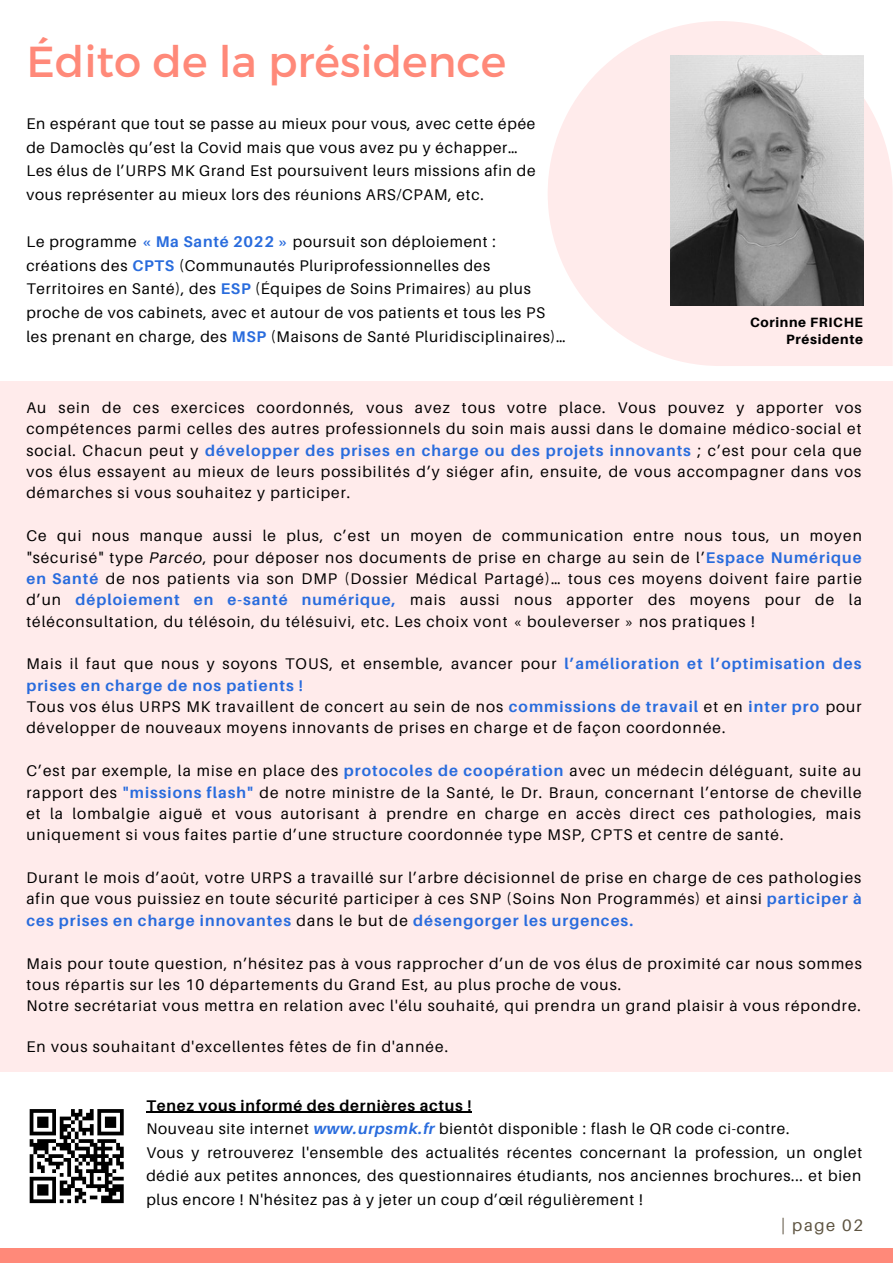
<style>
.page{position:relative;width:893px;height:1264px;background:#fff}
.page>*{position:absolute;margin:0;border:0;box-sizing:border-box;transform-origin:0 0}
.t1{font:43.35px "Montserrat";color:#ff8979}
.t2{font:16.5px "Aileron";letter-spacing:.1em;color:#5d5340}
.t3{font:15.45px/21.3px "Aileron";letter-spacing:.05em;color:#000;text-align:justify}
.t4{font:15.45px/21.3px "Aileron";letter-spacing:.07em;color:#000}
.t5{font:800 13.5px/16.8px "Aileron";letter-spacing:.05em;color:#000;text-align:right}
.s1{font-weight:700;color:#296cdd}
.s2{font-style:italic}
.s3{font-weight:700}
.s4{font-weight:700;font-style:italic;color:#296cdd}
</style>
<div class="page">
<div style="left:0;top:381px;width:892px;height:690px;background:#ffebeb"></div>
<div style="left:0;top:1248px;width:892px;height:13px;background:#ff8979"></div>
<svg style="left:548px;top:21px;width:344px;height:345px;fill:#ffebeb"></svg>
<img style="left:670px;top:56px;width:193px;height:249px">
<svg style="left:30px;top:1109px;width:94px;height:94px"></svg>
<svg style="left:101px;top:1199px;width:23px;height:4px"></svg>
<hr style="left:146px;top:1111px;width:326px;height:1px;background:#000">
<h1 class="t1" style="left:26px;top:34px;width:481px">Édito de la présidence</h1>
<p class="t3" style="left:26px;top:112px;width:510px;line-height:23.5px;text-align:left">En espérant que tout se passe au mieux pour vous, avec cette épée de Damoclès qu’est la Covid mais que vous avez pu y échapper… Les élus de l’URPS MK Grand Est poursuivent leurs missions afin de vous représenter au mieux lors des réunions ARS/CPAM, etc.</p>
<p class="t3" style="left:26px;top:230px;width:541px;line-height:23.5px;text-align:left">Le programme <span class="s1">« Ma Santé 2022 »</span> poursuit son déploiement : créations des <span class="s1">CPTS</span> (Communautés Pluriprofessionnelles des Territoires en Santé), des <span class="s1">ESP</span> (Équipes de Soins Primaires) au plus proche de vos cabinets, avec et autour de vos patients et tous les PS les prenant en charge, des <span class="s1">MSP</span> (Maisons de Santé Pluridisciplinaires)…</p>
<p class="t5" style="left:750px;top:314px;width:114px">Corinne FRICHE<br>Présidente</p>
<p class="t3" style="left:26px;top:396px;width:836px">Au sein de ces exercices coordonnés, vous avez tous votre place. Vous pouvez y apporter vos compétences parmi celles des autres professionnels du soin mais aussi dans le domaine médico-social et social. Chacun peut y <span class="s1">développer des prises en charge ou des projets innovants</span> ; c’est pour cela que vos élus essayent au mieux de leurs possibilités d’y siéger afin, ensuite, de vous accompagner dans vos démarches si vous souhaitez y participer.</p>
<p class="t3" style="left:26px;top:525px;width:837px">Ce qui nous manque aussi le plus, c’est un moyen de communication entre nous tous, un moyen "sécurisé" type <span class="s2">Parcéo</span>, pour déposer nos documents de prise en charge au sein de l’<span class="s1">Espace Numérique en Santé</span> de nos patients via son DMP (Dossier Médical Partagé)… tous ces moyens doivent faire partie d’un <span class="s1">déploiement en e-santé numérique,</span> mais aussi nous apporter des moyens pour de la téléconsultation, du télésoin, du télésuivi, etc. Les choix vont « bouleverser » nos pratiques !</p>
<p class="t4" style="left:26px;top:653px;width:836px">Mais il faut que nous y soyons TOUS, et ensemble, avancer pour <span class="s1">l’amélioration et l’optimisation des prises en charge de nos patients !<br></span>Tous vos élus URPS MK travaillent de concert au sein de nos <span class="s1">commissions de travail</span> et en <span class="s1">inter pro</span> pour développer de nouveaux moyens innovants de prises en charge et de façon coordonnée.</p>
<p class="t3" style="left:26px;top:759px;width:836px">C’est par exemple, la mise en place des <span class="s1">protocoles de coopération</span> avec un médecin déléguant, suite au rapport des <span class="s1">"missions flash"</span> de notre ministre de la Santé, le Dr. Braun, concernant l’entorse de cheville et la lombalgie aiguë et vous autorisant à prendre en charge en accès direct ces pathologies, mais uniquement si vous faites partie d’une structure coordonnée type MSP, CPTS et centre de santé.</p>
<p class="t3" style="left:26px;top:866px;width:836px">Durant le mois d’août, votre URPS a travaillé sur l’arbre décisionnel de prise en charge de ces pathologies afin que vous puissiez en toute sécurité participer à ces SNP (Soins Non Programmés) et ainsi <span class="s1">participer à ces prises en charge innovantes</span> dans le but de <span class="s1">désengorger les urgences.</span></p>
<p class="t4" style="left:26px;top:952px;width:836px">Mais pour toute question, n’hésitez pas à vous rapprocher d’un de vos élus de proximité car nous sommes tous répartis sur les 10 départements du Grand Est, au plus proche de vous.<br>Notre secrétariat vous mettra en relation avec l'élu souhaité, qui prendra un grand plaisir à vous répondre.</p>
<p class="t4" style="left:26px;top:1035px;width:423px">En vous souhaitant d'excellentes fêtes de fin d'année.</p>
<p class="t3" style="left:146px;top:1093px;width:717px;line-height:23.5px;text-align:left"><span class="s3">Tenez vous informé des dernières actus !<br></span>Nouveau site internet <span class="s4">www.urpsmk.fr</span> bientôt disponible : flash le QR code ci-contre.<br>Vous y retrouverez l'ensemble des actualités récentes concernant la profession, un onglet dédié aux petites annonces, des questionnaires étudiants, nos anciennes brochures... et bien plus encore ! N'hésitez pas à y jeter un coup d’œil régulièrement !</p>
<p class="t2" style="left:781px;top:1214px;width:83px">| page 02</p>
</div>
